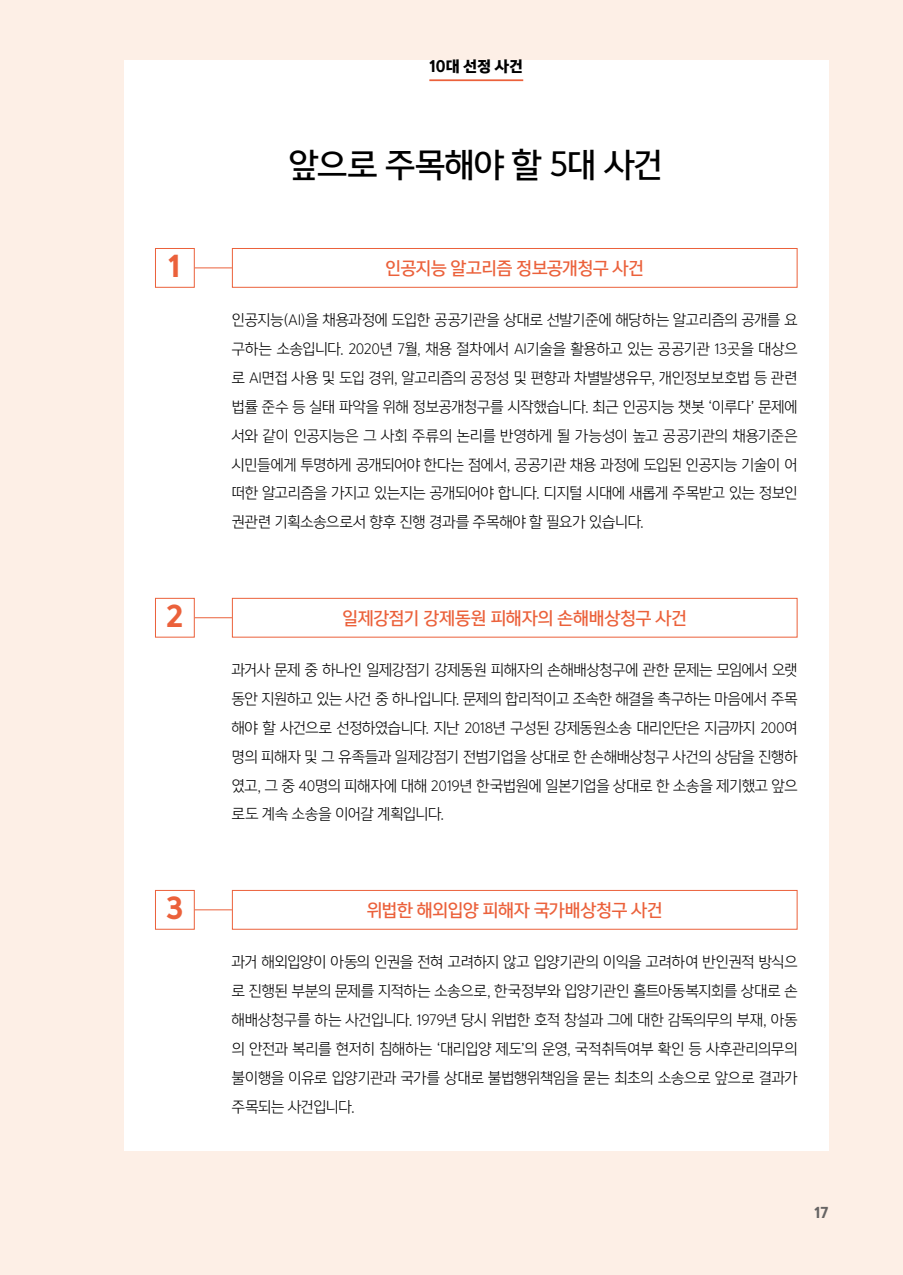
<style>
.page{position:relative;width:903px;height:1275px;background:#fdefe6}
.page>*{position:absolute;margin:0;border:0;box-sizing:border-box;transform-origin:0 0}
.t1{font:31.5px "Yoon Gothic Pro 760";letter-spacing:-.02em;color:#000}
.t2{font:26.25px "Yoon Gothic Pro 790";color:#eb613b}
.t3{font:16.62px "Yoon Gothic Pro 760";letter-spacing:-.015em;color:#eb613b}
.t4{font:14.88px/28.9px "Yoon Gothic Pro 730";letter-spacing:-.015em;color:#000;text-align:justify}
.t5{font:14px "Yoon Gothic Pro 790";letter-spacing:-.005em;color:#000}
.t6{font:13.12px "Yoon Gothic Pro 790";color:#666464}
</style>
<div class="page">
<div style="left:124px;top:60px;width:704px;height:1091px;background:#fff"></div>
<div style="left:232px;top:248px;width:565px;height:40px;border:1px solid #eb613b"></div>
<div style="left:155px;top:248px;width:40px;height:40px;border:1px solid #eb613b"></div>
<hr style="left:195px;top:267px;width:37px;height:1px;background:#eb613b">
<div style="left:232px;top:598px;width:565px;height:40px;border:1px solid #eb613b"></div>
<div style="left:155px;top:598px;width:40px;height:40px;border:1px solid #eb613b"></div>
<hr style="left:195px;top:617px;width:37px;height:1px;background:#eb613b">
<hr style="left:429px;top:79px;width:94px;height:2px;background:#eb613b">
<div style="left:232px;top:890px;width:565px;height:40px;border:1px solid #eb613b"></div>
<div style="left:155px;top:890px;width:40px;height:40px;border:1px solid #eb613b"></div>
<hr style="left:195px;top:909px;width:37px;height:1px;background:#eb613b">
<p class="t5" style="left:429px;top:56px;width:95px">10대 선정 사건</p>
<h1 class="t1" style="left:289px;top:143px;width:375px">앞으로 주목해야 할 5대 사건</h1>
<h2 class="t2" style="left:168px;top:247px;width:14px">1</h2>
<p class="t3" style="left:385px;top:256px;width:260px">인공지능 알고리즘 정보공개청구 사건</p>
<p class="t4" style="left:232px;top:305px;width:567px">인공지능(AI)을 채용과정에 도입한 공공기관을 상대로 선발기준에 해당하는 알고리즘의 공개를 요 구하는 소송입니다. 2020년 7월, 채용 절차에서 AI기술을 활용하고 있는 공공기관 13곳을 대상으 로 AI면접 사용 및 도입 경위, 알고리즘의 공정성 및 편향과 차별발생유무, 개인정보보호법 등 관련 법률 준수 등 실태 파악을 위해 정보공개청구를 시작했습니다. 최근 인공지능 챗봇 ‘이루다’ 문제에 서와 같이 인공지능은 그 사회 주류의 논리를 반영하게 될 가능성이 높고 공공기관의 채용기준은 시민들에게 투명하게 공개되어야 한다는 점에서, 공공기관 채용 과정에 도입된 인공지능 기술이 어 떠한 알고리즘을 가지고 있는지는 공개되어야 합니다. 디지털 시대에 새롭게 주목받고 있는 정보인 권관련 기획소송으로서 향후 진행 경과를 주목해야 할 필요가 있습니다.</p>
<h2 class="t2" style="left:166px;top:597px;width:19px">2</h2>
<p class="t3" style="left:342px;top:606px;width:346px">일제강점기 강제동원 피해자의 손해배상청구 사건</p>
<p class="t4" style="left:232px;top:655px;width:567px">과거사 문제 중 하나인 일제강점기 강제동원 피해자의 손해배상청구에 관한 문제는 모임에서 오랫 동안 지원하고 있는 사건 중 하나입니다. 문제의 합리적이고 조속한 해결을 촉구하는 마음에서 주목 해야 할 사건으로 선정하였습니다. 지난 2018년 구성된 강제동원소송 대리인단은 지금까지 200여 명의 피해자 및 그 유족들과 일제강점기 전범기업을 상대로 한 손해배상청구 사건의 상담을 진행하 였고, 그 중 40명의 피해자에 대해 2019년 한국법원에 일본기업을 상대로 한 소송을 제기했고 앞으 로도 계속 소송을 이어갈 계획입니다.</p>
<h2 class="t2" style="left:166px;top:889px;width:19px">3</h2>
<p class="t3" style="left:367px;top:898px;width:297px">위법한 해외입양 피해자 국가배상청구 사건</p>
<p class="t4" style="left:232px;top:947px;width:567px">과거 해외입양이 아동의 인권을 전혀 고려하지 않고 입양기관의 이익을 고려하여 반인권적 방식으 로 진행된 부분의 문제를 지적하는 소송으로, 한국정부와 입양기관인 홀트아동복지회를 상대로 손 해배상청구를 하는 사건입니다. 1979년 당시 위법한 호적 창설과 그에 대한 감독의무의 부재, 아동 의 안전과 복리를 현저히 침해하는 ‘대리입양 제도’의 운영, 국적취득여부 확인 등 사후관리의무의 불이행을 이유로 입양기관과 국가를 상대로 불법행위책임을 묻는 최초의 소송으로 앞으로 결과가 주목되는 사건입니다.</p>
<p class="t6" style="left:814px;top:1202px;width:15px">17</p>
</div>
